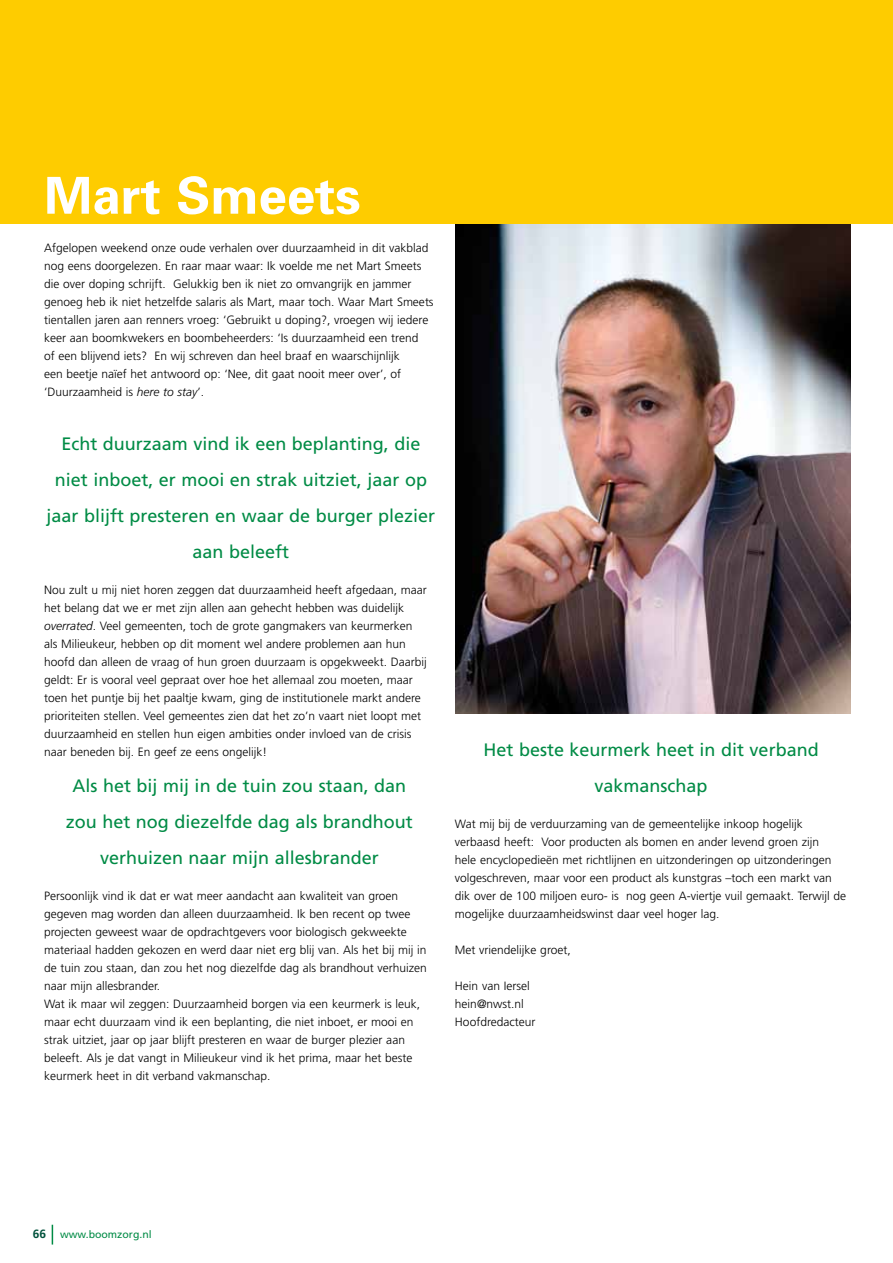
<style>
.page{position:relative;width:893px;height:1263px;background:#fff}
.page>*{position:absolute;margin:0;border:0;box-sizing:border-box;transform-origin:0 0}
.t1{font:700 51px "Univers";color:#fff}
.t2{font:18px/36px "Frutiger";color:#008b45;text-align:center}
.t3{font:300 12px/18px "Frutiger";color:#000}
.t4{font:10.5px "Frutiger";color:#008b45}
.s1{font-style:italic}
.s2{font-weight:700;font-size:12px;color:#00523c}
</style>
<div class="page">
<svg style="left:52px;top:1225px;width:1px;height:19px"></svg>
<img style="left:455px;top:224px;width:395px;height:489px">
<div style="left:0;top:0;width:893px;height:224px;background:#fecc00"></div>
<h1 class="t1" style="left:44px;top:163px;width:318px">Mart Smeets</h1>
<p class="t3" style="left:44px;top:239px;width:391px">Afgelopen weekend onze oude verhalen over duurzaamheid in dit vakblad nog eens doorgelezen. En raar maar waar: Ik voelde me net Mart Smeets die over doping schrijft. Gelukkig ben ik niet zo omvangrijk en jammer genoeg heb ik niet hetzelfde salaris als Mart, maar toch. Waar Mart Smeets tientallen jaren aan renners vroeg: ‘Gebruikt u doping?, vroegen wij iedere keer aan boomkwekers en boombeheerders: ‘Is duurzaamheid een trend<br>of een blijvend iets? En wij schreven dan heel braaf en waarschijnlijk<br>een beetje naïef het antwoord op: ‘Nee, dit gaat nooit meer over’, of ‘Duurzaamheid is <span class="s1">here to stay</span>’.</p>
<h2 class="t2" style="left:47px;top:426px;width:390px">Echt duurzaam vind ik een beplanting, die niet inboet, er mooi en strak uitziet, jaar op jaar blijft presteren en waar de burger plezier aan beleeft</h2>
<p class="t3" style="left:44px;top:581px;width:384px">Nou zult u mij niet horen zeggen dat duurzaamheid heeft afgedaan, maar het belang dat we er met zijn allen aan gehecht hebben was duidelijk <span class="s1">overrated</span>. Veel gemeenten, toch de grote gangmakers van keurmerken als Milieukeur, hebben op dit moment wel andere problemen aan hun hoofd dan alleen de vraag of hun groen duurzaam is opgekweekt. Daarbij geldt: Er is vooral veel gepraat over hoe het allemaal zou moeten, maar toen het puntje bij het paaltje kwam, ging de institutionele markt andere prioriteiten stellen. Veel gemeentes zien dat het zo’n vaart niet loopt met duurzaamheid en stellen hun eigen ambities onder invloed van de crisis naar beneden bij. En geef ze eens ongelijk!</p>
<h2 class="t2" style="left:66px;top:768px;width:349px">Als het bij mij in de tuin zou staan, dan zou het nog diezelfde dag als brandhout verhuizen naar mijn allesbrander</h2>
<p class="t3" style="left:44px;top:887px;width:384px">Persoonlijk vind ik dat er wat meer aandacht aan kwaliteit van groen gegeven mag worden dan alleen duurzaamheid. Ik ben recent op twee projecten geweest waar de opdrachtgevers voor biologisch gekweekte materiaal hadden gekozen en werd daar niet erg blij van. Als het bij mij in de tuin zou staan, dan zou het nog diezelfde dag als brandhout verhuizen naar mijn allesbrander.<br>Wat ik maar wil zeggen: Duurzaamheid borgen via een keurmerk is leuk, maar echt duurzaam vind ik een beplanting, die niet inboet, er mooi en strak uitziet, jaar op jaar blijft presteren en waar de burger plezier aan beleeft. Als je dat vangt in Milieukeur vind ik het prima, maar het beste keurmerk heet in dit verband vakmanschap.</p>
<h2 class="t2" style="left:483px;top:732px;width:337px">Het beste keurmerk heet in dit verband vakmanschap</h2>
<p class="t3" style="left:455px;top:815px;width:393px">Wat mij bij de verduurzaming van de gemeentelijke inkoop hogelijk verbaasd heeft: Voor producten als bomen en ander levend groen zijn<br>hele encyclopedieën met richtlijnen en uitzonderingen op uitzonderingen volgeschreven, maar voor een product als kunstgras –toch een markt van dik over de 100 miljoen euro- is nog geen A-viertje vuil gemaakt. Terwijl de mogelijke duurzaamheidswinst daar veel hoger lag.</p>
<p class="t3" style="left:455px;top:941px;width:117px">Met vriendelijke groet,</p>
<p class="t3" style="left:455px;top:977px;width:82px">Hein van Iersel hein@nwst.nl<br>Hoofdredacteur</p>
<p class="t4" style="left:33px;top:1228px;width:120px"><span class="s2">66</span> www.boomzorg.nl</p>
</div>
